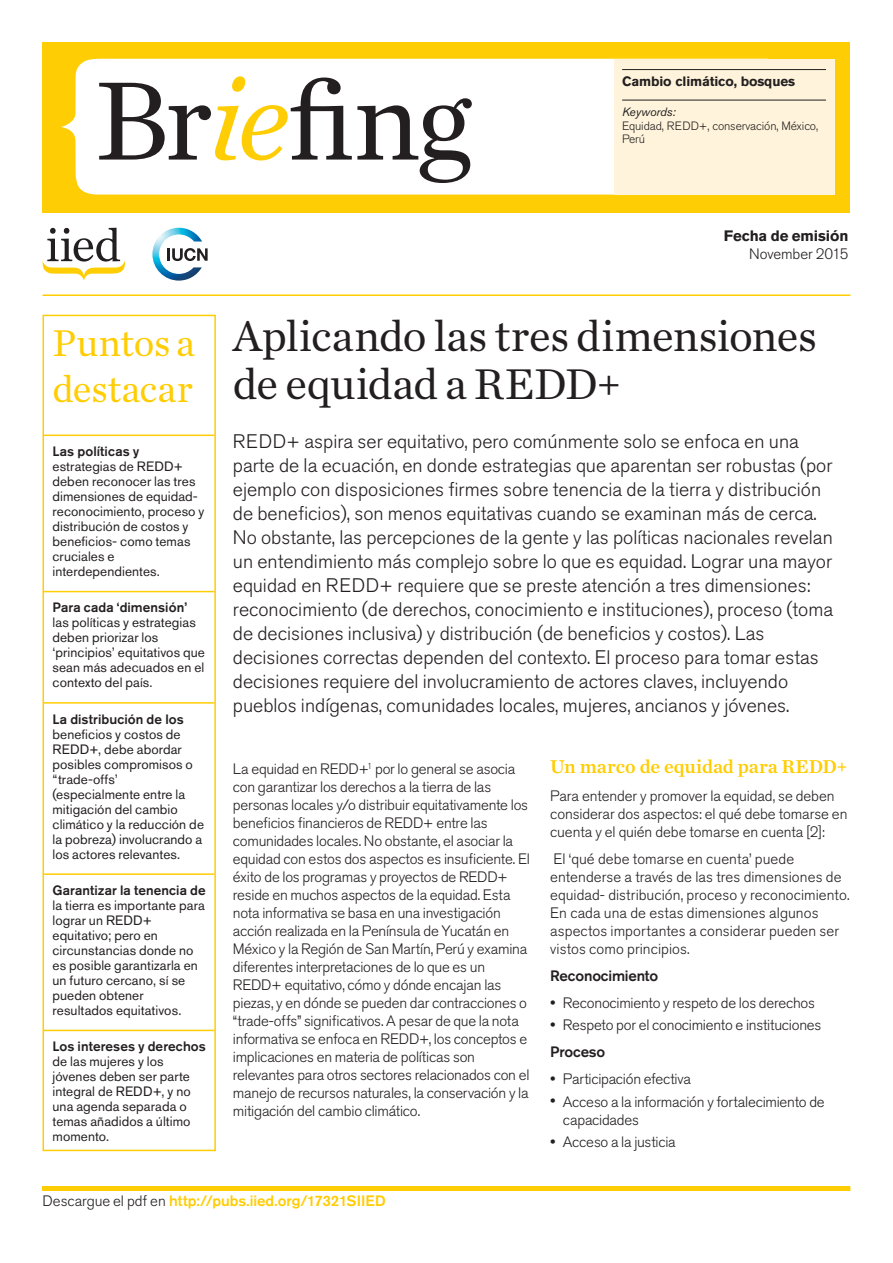
<style>
.page{position:relative;width:893px;height:1263px;background:#fff}
.page>*{position:absolute;margin:0;border:0;box-sizing:border-box;transform-origin:0 0}
.t1{font:116.7px "Chronicle Text G1";color:#231f20}
.t2{font:45px/48px "Chronicle Text G1";letter-spacing:-.01em;color:#231f20}
.t3{font:39px/46.5px "Chronicle Text G1";letter-spacing:-.01em;color:#ffcd03}
.t4{font:300 19.5px/24px "Akzidenz Grotesk BE";color:#231f20}
.t5{font:19.5px "Chronicle Text G1 Semi";color:#ffcd03}
.t6{font:300 15px/18px "Akzidenz Grotesk BE";letter-spacing:-.015em;color:#231f20}
.t7{font:300 15px/18px "Akzidenz Grotesk BE";letter-spacing:.005em;color:#231f20}
.t8{font:500 15px "Akzidenz Grotesk BE";letter-spacing:-.005em;color:#ffcd03}
.t9{font:500 15px "Akzidenz Grotesk BE";letter-spacing:-.015em;color:#231f20}
.t10{font:700 15px "Akzidenz Grotesk BE";letter-spacing:-.005em;color:#231f20}
.t11{font:13.5px/15px "Akzidenz Grotesk BE";letter-spacing:.005em;color:#231f20}
.t12{font:500 13.5px "Akzidenz Grotesk BE";letter-spacing:.005em;color:#231f20}
.t13{font:700 13.5px "Akzidenz Grotesk BE";letter-spacing:-.01em;color:#231f20}
.t14{font:300 12px "Akzidenz Grotesk BE";letter-spacing:-.01em;color:#231f20}
.t15{font:italic 12px "Akzidenz Grotesk BE";letter-spacing:-.01em;color:#231f20}
.s1{font-style:italic;color:#ffcd03}
.s2{font-weight:500}
.s3{font-weight:300;color:#231f20}
</style>
<div class="page">
<div style="left:43px;top:43px;width:807px;height:170px;background:#ffcd03"></div>
<div style="left:61px;top:59px;width:553px;height:136px;background:#fff"></div>
<svg style="left:42px;top:228px;width:83px;height:53px"></svg>
<div style="left:614px;top:59px;width:220px;height:136px;background:#fff4db"></div>
<hr style="left:622px;top:69px;width:204px;height:1px;background:#231f20">
<hr style="left:622px;top:100px;width:204px;height:1px;background:#231f20">
<div style="left:43px;top:1186px;width:807px;height:5px;background:#ffcd03"></div>
<hr style="left:44px;top:435px;width:170px;height:1px;background:#ffcd03">
<hr style="left:44px;top:591px;width:170px;height:1px;background:#ffcd03">
<hr style="left:44px;top:702px;width:170px;height:2px;background:#ffcd03">
<hr style="left:44px;top:873px;width:170px;height:2px;background:#ffcd03">
<hr style="left:44px;top:1030px;width:170px;height:1px;background:#ffcd03">
<div style="left:43px;top:315px;width:173px;height:836px;border:2px solid #ffcd03"></div>
<hr style="left:43px;top:294px;width:807px;height:2px;background:#ffcd03">
<img style="left:152px;top:228px;width:50px;height:53px">
<svg style="left:167px;top:248px;width:41px;height:13px"></svg>
<h1 class="t1" style="left:94px;top:32px;width:379px">Br<span class="s1">ie</span>fing</h1>
<p class="t13" style="left:622px;top:73px;width:174px">Cambio climático, bosques</p>
<p class="t15" style="left:622px;top:105px;width:55px">Keywords:</p>
<p class="t14" style="left:622px;top:119px;width:197px">Equidad, REDD+, conservación, México,</p>
<p class="t14" style="left:622px;top:132px;width:24px">Perú</p>
<p class="t10" style="left:724px;top:227px;width:126px">Fecha de emisión</p>
<p class="t6" style="left:749px;top:245px;width:101px">November 2015</p>
<h3 class="t3" style="left:53px;top:317px;width:144px">Puntos a destacar</h3>
<p class="t12" style="left:53px;top:443px;width:88px">Las políticas y</p>
<p class="t11" style="left:53px;top:459px;width:153px">estrategias de REDD+ deben reconocer las tres dimensiones de equidad&shy;reconocimiento, proceso y distribución de costos y beneficios- como temas cruciales e interdependientes.</p>
<p class="t12" style="left:53px;top:599px;width:136px">Para cada ‘dimensión’</p>
<p class="t11" style="left:53px;top:615px;width:154px">las políticas y estrategias deben priorizar los ‘principios’ equitativos que sean más adecuados en el contexto del país.</p>
<p class="t12" style="left:53px;top:711px;width:133px">La distribución de los</p>
<p class="t11" style="left:53px;top:726px;width:153px">beneficios y costos de<br>REDD+, debe abordar posibles compromisos o “trade-offs’ (especialmente entre la mitigación del cambio climático y la reducción de la pobreza) involucrando a los actores relevantes.</p>
<p class="t12" style="left:53px;top:882px;width:155px">Garantizar la tenencia de</p>
<p class="t11" style="left:53px;top:897px;width:154px">la tierra es importante para lograr un REDD+ equitativo; pero en circunstancias donde no es posible garantizarla en un futuro cercano, sí se pueden obtener resultados equitativos.</p>
<p class="t12" style="left:53px;top:1038px;width:155px">Los intereses y derechos</p>
<p class="t11" style="left:53px;top:1054px;width:140px">de las mujeres y los jóvenes deben ser parte integral de REDD+, y no una agenda separada o temas añadidos a último momento.</p>
<h2 class="t2" style="left:233px;top:309px;width:586px">Aplicando las tres dimensiones de equidad a REDD+</h2>
<p class="t4" style="left:233px;top:430px;width:602px">REDD+ aspira ser equitativo, pero comúnmente solo se enfoca en una parte de la ecuación, en donde estrategias que aparentan ser robustas (por ejemplo con disposiciones firmes sobre tenencia de la tierra y distribución de beneficios), son menos equitativas cuando se examinan más de cerca.<br>No obstante, las percepciones de la gente y las políticas nacionales revelan un entendimiento más complejo sobre lo que es equidad. Lograr una mayor equidad en REDD+ requiere que se preste atención a tres dimensiones: reconocimiento (de derechos, conocimiento e instituciones), proceso (toma de decisiones inclusiva) y distribución (de beneficios y costos). Las decisiones correctas dependen del contexto. El proceso para tomar estas decisiones requiere del involucramiento de actores claves, incluyendo pueblos indígenas, comunidades locales, mujeres, ancianos y jóvenes.</p>
<p class="t6" style="left:233px;top:760px;width:299px">La equidad en REDD+<sup>1</sup> por lo general se asocia con garantizar los derechos a la tierra de las personas locales y/o distribuir equitativamente los beneficios financieros de REDD+ entre las comunidades locales. No obstante, el asociar la equidad con estos dos aspectos es insuficiente. El éxito de los programas y proyectos de REDD+ reside en muchos aspectos de la equidad. Esta nota informativa se basa en una investigación acción realizada en la Península de Yucatán en México y la Región de San Martín, Perú y examina diferentes interpretaciones de lo que es un REDD+ equitativo, cómo y dónde encajan las piezas, y en dónde se pueden dar contracciones o “trade-offs” significativos. A pesar de que la nota informativa se enfoca en REDD+, los conceptos e implicaciones en materia de políticas son relevantes para otros sectores relacionados con el manejo de recursos naturales, la conservación y la mitigación del cambio climático.</p>
<h3 class="t5" style="left:550px;top:751px;width:299px">Un marco de equidad para REDD+</h3>
<p class="t6" style="left:550px;top:787px;width:299px">Para entender y promover la equidad, se deben considerar dos aspectos: el qué debe tomarse en cuenta y el quién debe tomarse en cuenta [2]:</p>
<p class="t7" style="left:550px;top:850px;width:301px">El ‘qué debe tomarse en cuenta’ puede entenderse a través de las tres dimensiones de equidad- distribución, proceso y reconocimiento.<br>En cada una de estas dimensiones algunos aspectos importantes a considerar pueden ser vistos como principios.</p>
<p class="t9" style="left:550px;top:967px;width:109px">Reconocimiento</p>
<p class="t6" style="left:550px;top:994px;width:266px">• Reconocimiento y respeto de los derechos</p>
<p class="t6" style="left:550px;top:1012px;width:273px;line-height:27px">• Respeto por el conocimiento e instituciones<br><span class="s2">Proceso</span></p>
<p class="t6" style="left:550px;top:1070px;width:142px">• Participación efectiva</p>
<p class="t6" style="left:563px;top:1093px;width:263px;text-indent:-13px">• Acceso a la información y fortalecimiento de capacidades</p>
<p class="t6" style="left:550px;top:1133px;width:127px">• Acceso a la justicia</p>
<p class="t8" style="left:43px;top:1192px;width:345px"><span class="s3">Descargue el pdf en</span> http://pubs.iied.org/17321SIIED</p>
</div>
